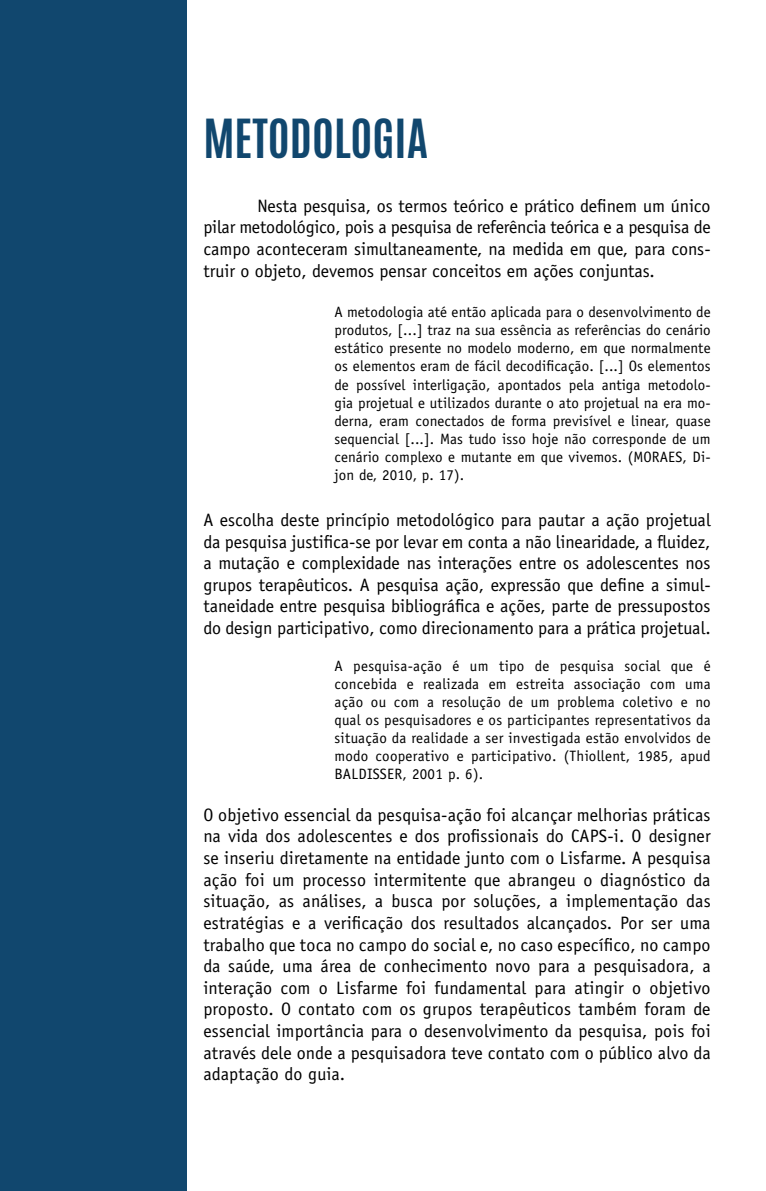
<style>
.page{position:relative;width:766px;height:1191px;background:#fff}
.page>*{position:absolute;margin:0;border:0;box-sizing:border-box;transform-origin:0 0}
.t1{font:700 45px "Antonio";color:#11476e}
.t2{font:18px/21.6px "Officina Sans Std";color:#000;text-align:justify}
.t3{font:15px/18px "Officina Sans Std";letter-spacing:.01em;color:#000;text-align:justify}
</style>
<div class="page">
<div style="left:0;top:0;width:186px;height:1191px;background:#11476e"></div>
<h1 class="t1" style="left:203px;top:104px;width:226px">METODOLOGIA</h1>
<p class="t2" style="left:203px;top:195px;width:508px;text-indent:54px">Nesta pesquisa, os termos teórico e prático definem um único pilar metodológico, pois a pesquisa de referência teórica e a pesquisa de campo aconteceram simultaneamente, na medida em que, para cons&shy;truir o objeto, devemos pensar conceitos em ações conjuntas.</p>
<p class="t3" style="left:334px;top:303px;width:377px">A metodologia até então aplicada para o desenvolvimento de produtos, [...] traz na sua essência as referências do cenário estático presente no modelo moderno, em que normalmente os elementos eram de fácil decodificação. [...] Os elementos de possível interligação, apontados pela antiga metodolo&shy;gia projetual e utilizados durante o ato projetual na era mo&shy;derna, eram conectados de forma previsível e linear, quase sequencial [...]. Mas tudo isso hoje não corresponde de um cenário complexo e mutante em que vivemos. (MORAES, Di&shy;jon de, 2010, p. 17).</p>
<p class="t2" style="left:203px;top:509px;width:508px">A escolha deste princípio metodológico para pautar a ação projetual da pesquisa justifica-se por levar em conta a não linearidade, a fluidez, a mutação e complexidade nas interações entre os adolescentes nos grupos terapêuticos. A pesquisa ação, expressão que define a simul&shy;taneidade entre pesquisa bibliográfica e ações, parte de pressupostos do design participativo, como direcionamento para a prática projetual.</p>
<p class="t3" style="left:334px;top:657px;width:377px">A pesquisa-ação é um tipo de pesquisa social que é concebida e realizada em estreita associação com uma ação ou com a resolução de um problema coletivo e no qual os pesquisadores e os participantes representativos da situação da realidade a ser investigada estão envolvidos de modo cooperativo e participativo. (Thiollent, 1985, apud BALDISSER, 2001 p. 6).</p>
<p class="t2" style="left:203px;top:804px;width:508px">O objetivo essencial da pesquisa-ação foi alcançar melhorias práticas na vida dos adolescentes e dos profissionais do CAPS-i. O designer se inseriu diretamente na entidade junto com o Lisfarme. A pesquisa ação foi um processo intermitente que abrangeu o diagnóstico da situação, as análises, a busca por soluções, a implementação das estratégias e a verificação dos resultados alcançados. Por ser uma trabalho que toca no campo do social e, no caso específico, no campo da saúde, uma área de conhecimento novo para a pesquisadora, a interação com o Lisfarme foi fundamental para atingir o objetivo proposto. O contato com os grupos terapêuticos também foram de essencial importância para o desenvolvimento da pesquisa, pois foi através dele onde a pesquisadora teve contato com o público alvo da adaptação do guia.</p>
</div>
